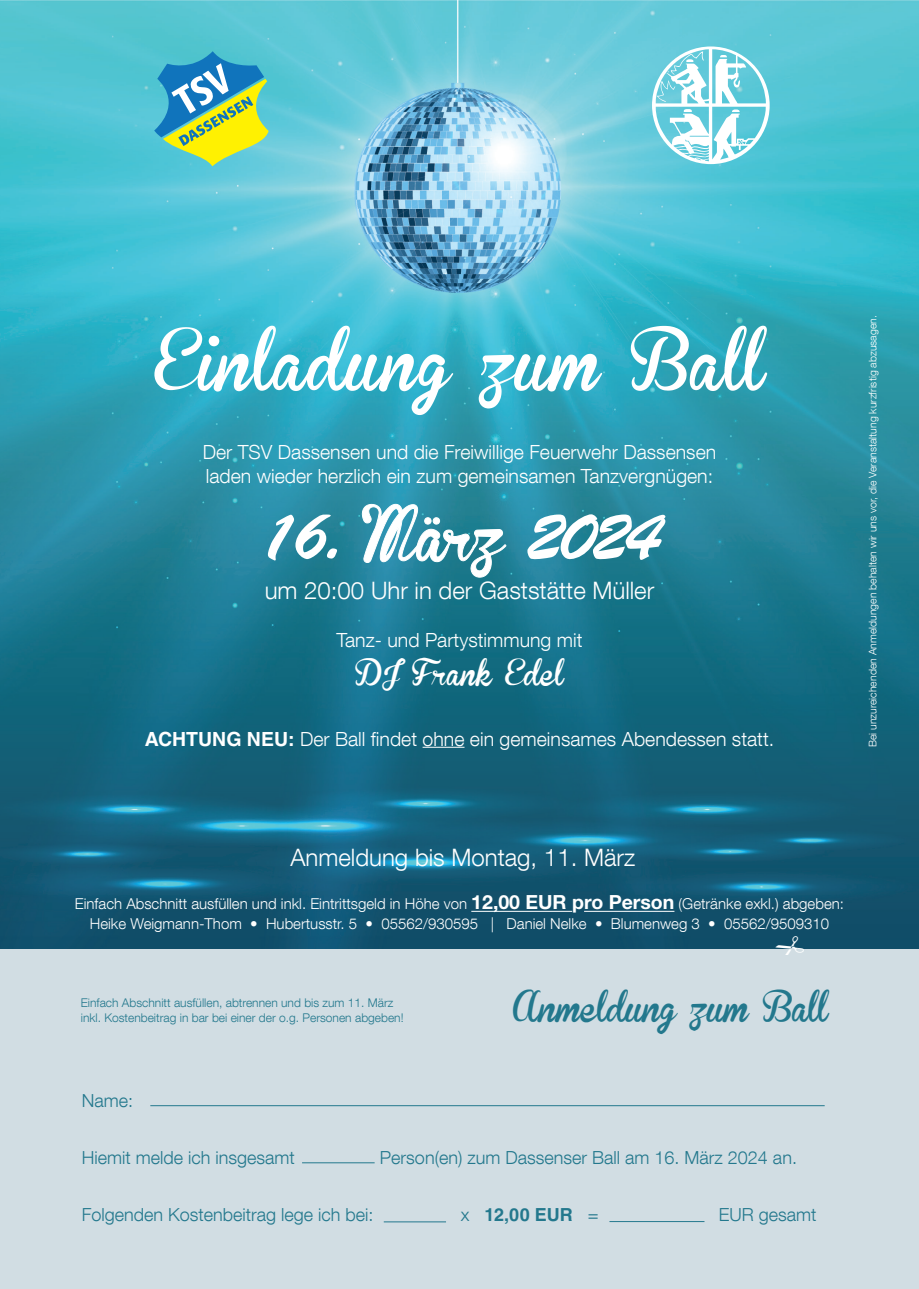
<style>
.page{position:relative;width:919px;height:1289px;background:#fff}
.page>*{position:absolute;margin:0;border:0;box-sizing:border-box;transform-origin:0 0}
.t1{font:67.5px "Brush Script Std";letter-spacing:-.08em;color:#fff}
.t2{font:60px "Brannboll Fet";color:#fff}
.t3{font:30px "Brannboll Fet";letter-spacing:-.02em;color:#23788d}
.t4{font:25.5px "Brannboll Fet";color:#fff}
.t5{font:300 24px "Helvetica Neue LT Com";color:#fff}
.t6{font:300 19.5px/24px "Helvetica Neue LT Com";color:#fff}
.t7{font:300 18px "Helvetica Neue LT Com";color:#23788d}
.t8{font:700 18px "Helvetica LT Std";color:#23788d}
.t9{font:300 15px/19.5px "Helvetica Neue LT Com";color:#fff;text-align:center}
.t10{font:300 12px/15px "Helvetica Neue LT Com";color:#23788d}
.t11{font:300 10.5px "Helvetica Neue LT Com";color:#fff}
.s1{font-family:"Brannboll Fet";font-size:53.25px}
.s2{font-family:"Helvetica LT Std";font-weight:700}
.s3{font-family:"Helvetica Neue LT Std";font-weight:700;font-size:19.5px}
.s4{font-family:"Helvetica Neue LT Com";font-weight:300}
</style>
<div class="page">
<div style="left:0;top:937px;width:918px;height:351px;background:#d1dde3"></div>
<img style="left:0;top:0;width:918px;height:948px">
<svg style="left:154px;top:51px;width:114px;height:115px;background:#78bb94"></svg>
<svg style="left:652px;top:46px;width:117px;height:118px"></svg>
<hr style="left:422px;top:746px;width:42px;height:1px;background:#fff">
<hr style="left:471px;top:910px;width:101px;height:1px;background:#fff">
<hr style="left:584px;top:910px;width:90px;height:1px;background:#fff">
<hr style="left:609px;top:1221px;width:95px;height:1px;background:#23788d">
<hr style="left:384px;top:1221px;width:62px;height:1px;background:#23788d">
<hr style="left:302px;top:1162px;width:72px;height:1px;background:#23788d">
<hr style="left:150px;top:1105px;width:674px;height:1px;background:#23788d">
<svg style="left:775px;top:935px;width:29px;height:14px"></svg>
<h2 class="t2" style="left:154px;top:331px;width:612px">Einladung zum Ball</h2>
<p class="t6" style="left:203px;top:440px;width:515px">Der TSV Dassensen und die Freiwillige Feuerwehr Dassensen laden wieder herzlich ein zum gemeinsamen Tanzvergnügen:</p>
<h1 class="t1" style="left:258px;top:498px;width:405px">16. <span class="s1">März</span> 2024</h1>
<p class="t5" style="left:265px;top:575px;width:391px">um 20:00 Uhr in der Gaststätte Müller</p>
<p class="t6" style="left:336px;top:627px;width:247px">Tanz- und Partystimmung mit</p>
<h3 class="t4" style="left:355px;top:660px;width:210px">DJ Frank Edel</h3>
<p class="t6" style="left:145px;top:726px;width:631px"><span class="s2">ACHTUNG NEU:</span> Der Ball findet ohne ein gemeinsames Abendessen statt.</p>
<p class="t11" style="left:866px;top:747px;width:433px;rotate:-90deg">Bei unzureichenden Anmeldungen behalten wir uns vor, die Veranstaltung kurzfristig abzusagen.</p>
<p class="t5" style="left:290px;top:842px;width:346px">Anmeldung bis Montag, 11. März</p>
<p class="t9" style="left:75px;top:894px;width:770px">Einfach Abschnitt ausfüllen und inkl. Eintrittsgeld in Höhe von <span class="s3">12,00 EUR pro Person</span> (Getränke exkl.) abgeben:<br>Heike Weigmann-Thom • Hubertusstr. 5 • 05562/930595 | Daniel Nelke • Blumenweg 3 • 05562/9509310</p>
<p class="t10" style="left:81px;top:995px;width:324px">Einfach Abschnitt ausfüllen, abtrennen und bis zum 11. März inkl. Kostenbeitrag in bar bei einer der o.g. Personen abgeben!</p>
<h3 class="t3" style="left:513px;top:992px;width:316px">Anmeldung zum Ball</h3>
<p class="t7" style="left:82px;top:1089px;width:53px">Name:</p>
<p class="t7" style="left:82px;top:1146px;width:215px">Hiemit melde ich insgesamt</p>
<p class="t7" style="left:380px;top:1146px;width:418px">Person(en) zum Dassenser Ball am 16. März 2024 an.</p>
<p class="t7" style="left:82px;top:1203px;width:293px">Folgenden Kostenbeitrag lege ich bei:</p>
<p class="t8" style="left:461px;top:1203px;width:139px"><span class="s4">x</span> 12,00 EUR <span class="s4">=</span></p>
<p class="t7" style="left:718px;top:1203px;width:99px">EUR gesamt</p>
</div>
